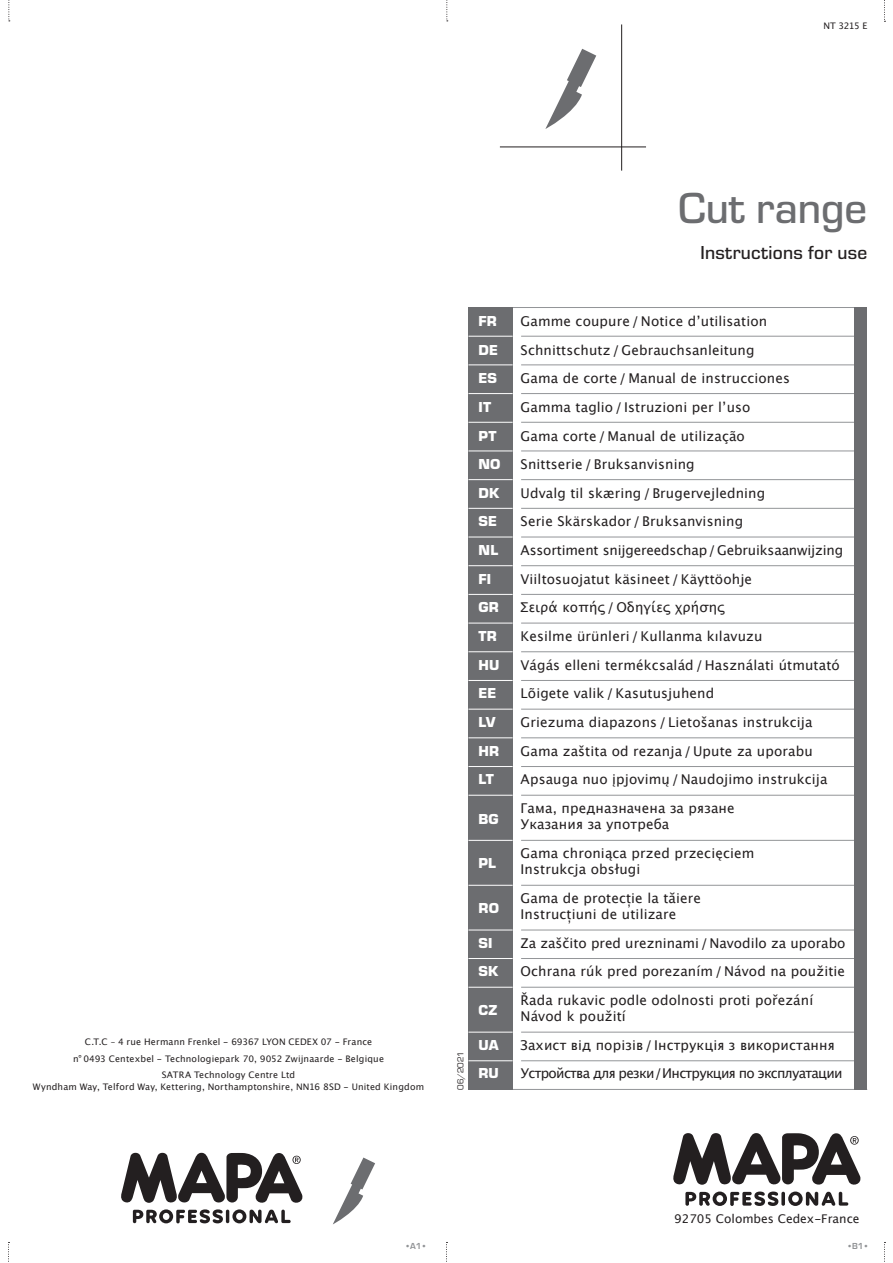
<style>
.page{position:relative;width:893px;height:1263px;background:#fff}
.page>*{position:absolute;margin:0;border:0;box-sizing:border-box;transform-origin:0 0}
.t1{font:500 45px "Eurostile";color:#6c6d70}
.t2{font:500 19.5px "Eurostile";letter-spacing:.01em;color:#231f20}
.t3{font:900 15px "Eurostile";letter-spacing:.01em;color:#fff}
.t4{font:13.5px/16.2px "Lucida Grande";letter-spacing:.01em;color:#231f20}
.t5{font:13.5px "Lucida Grande";letter-spacing:-.01em;color:#231f20}
.t6{font:13.5px "Lucida Grande";letter-spacing:-.05em;color:#231f20}
.t7{font:12px "Lucida Grande";color:#231f20}
.t8{font:9px/16.2px "Lucida Grande";letter-spacing:.015em;color:#231f20;text-align:center}
.t9{font:700 9px "Eurostile";color:#919396}
.t10{font:9px "Eurostile";letter-spacing:.01em;color:#231f20}
</style>
<div class="page">
<svg style="left:446px;top:0;width:2px;height:22px"></svg>
<svg style="left:884px;top:0;width:1px;height:22px"></svg>
<svg style="left:884px;top:1242px;width:1px;height:20px"></svg>
<svg style="left:446px;top:1242px;width:1px;height:20px"></svg>
<svg style="left:8px;top:0;width:2px;height:22px"></svg>
<svg style="left:8px;top:1242px;width:2px;height:20px"></svg>
<hr style="left:500px;top:147px;width:146px;height:1px;background:#231f20">
<hr style="left:621px;top:24px;width:1px;height:147px;background:#231f20">
<svg style="left:545px;top:49px;width:51px;height:80px"></svg>
<svg style="left:121px;top:1153px;width:181px;height:70px"></svg>
<svg style="left:333px;top:1157px;width:42px;height:67px"></svg>
<hr style="left:468px;top:1089px;width:399px;height:1px;background:#939598">
<hr style="left:468px;top:307px;width:386px;height:1px;background:#939598">
<div style="left:468px;top:307px;width:45px;height:783px;background:#6c6d70"></div>
<hr style="left:521px;top:336px;width:335px;height:1px;background:#939598">
<hr style="left:468px;top:336px;width:45px;height:1px;background:#fff">
<hr style="left:521px;top:537px;width:335px;height:1px;background:#939598">
<hr style="left:468px;top:537px;width:45px;height:1px;background:#fff">
<hr style="left:521px;top:737px;width:335px;height:1px;background:#939598">
<hr style="left:468px;top:737px;width:45px;height:1px;background:#fff">
<hr style="left:521px;top:364px;width:335px;height:1px;background:#939598">
<hr style="left:468px;top:364px;width:45px;height:1px;background:#fff">
<hr style="left:521px;top:565px;width:335px;height:1px;background:#939598">
<hr style="left:468px;top:565px;width:45px;height:1px;background:#fff">
<hr style="left:521px;top:766px;width:335px;height:1px;background:#939598">
<hr style="left:468px;top:766px;width:45px;height:1px;background:#fff">
<hr style="left:521px;top:393px;width:335px;height:1px;background:#939598">
<hr style="left:468px;top:393px;width:45px;height:1px;background:#fff">
<hr style="left:521px;top:594px;width:335px;height:1px;background:#939598">
<hr style="left:468px;top:594px;width:45px;height:1px;background:#fff">
<hr style="left:521px;top:795px;width:335px;height:1px;background:#939598">
<hr style="left:468px;top:795px;width:45px;height:1px;background:#fff">
<hr style="left:521px;top:422px;width:335px;height:1px;background:#939598">
<hr style="left:468px;top:422px;width:45px;height:1px;background:#fff">
<hr style="left:521px;top:623px;width:335px;height:1px;background:#939598">
<hr style="left:468px;top:623px;width:45px;height:1px;background:#fff">
<hr style="left:521px;top:840px;width:335px;height:1px;background:#939598">
<hr style="left:468px;top:840px;width:45px;height:1px;background:#fff">
<hr style="left:521px;top:451px;width:335px;height:1px;background:#939598">
<hr style="left:468px;top:451px;width:45px;height:1px;background:#fff">
<hr style="left:521px;top:651px;width:335px;height:1px;background:#939598">
<hr style="left:468px;top:651px;width:45px;height:1px;background:#fff">
<hr style="left:521px;top:885px;width:335px;height:1px;background:#939598">
<hr style="left:468px;top:885px;width:45px;height:1px;background:#fff">
<hr style="left:521px;top:479px;width:335px;height:1px;background:#939598">
<hr style="left:468px;top:479px;width:45px;height:1px;background:#fff">
<hr style="left:521px;top:680px;width:335px;height:1px;background:#939598">
<hr style="left:468px;top:680px;width:45px;height:1px;background:#fff">
<hr style="left:521px;top:930px;width:335px;height:1px;background:#939598">
<hr style="left:468px;top:930px;width:45px;height:1px;background:#fff">
<hr style="left:521px;top:508px;width:335px;height:1px;background:#939598">
<hr style="left:468px;top:508px;width:45px;height:1px;background:#fff">
<hr style="left:521px;top:709px;width:335px;height:1px;background:#939598">
<hr style="left:468px;top:709px;width:45px;height:1px;background:#fff">
<hr style="left:521px;top:958px;width:335px;height:1px;background:#939598">
<hr style="left:468px;top:958px;width:45px;height:1px;background:#fff">
<hr style="left:521px;top:987px;width:335px;height:1px;background:#939598">
<hr style="left:468px;top:987px;width:45px;height:1px;background:#fff">
<hr style="left:521px;top:1032px;width:335px;height:1px;background:#939598">
<hr style="left:468px;top:1032px;width:45px;height:1px;background:#fff">
<hr style="left:521px;top:1060px;width:335px;height:1px;background:#939598">
<hr style="left:468px;top:1060px;width:45px;height:1px;background:#fff">
<div style="left:854px;top:307px;width:13px;height:783px;background:#6c6d70"></div>
<svg style="left:673px;top:1133px;width:187px;height:73px"></svg>
<p class="t8" style="left:823px;top:17px;width:45px">NT 3215 E</p>
<h1 class="t1" style="left:678px;top:177px;width:191px">Cut range</h1>
<h2 class="t2" style="left:700px;top:239px;width:168px">Instructions for use</h2>
<p class="t8" style="left:73px;top:1034px;width:312px">C.T.C – 4 rue Hermann Frenkel - 69367 LYON CEDEX 07 - France n°0493 Centexbel - Technologiepark 70, 9052 Zwijnaarde - Belgique<br>SATRA Technology Centre Ltd</p>
<p class="t8" style="left:33px;top:1079px;width:393px">Wyndham Way, Telford Way, Kettering, Northamptonshire, NN16 8SD - United Kingdom</p>
<p class="t10" style="left:454px;top:1090px;width:40px;rotate:-90deg">06/2021</p>
<p class="t3" style="left:479px;top:310px;width:20px">FR</p>
<p class="t4" style="left:521px;top:313px;width:248px">Gamme coupure /Notice d’utilisation</p>
<p class="t3" style="left:479px;top:339px;width:21px">DE</p>
<p class="t4" style="left:521px;top:342px;width:235px">Schnittschutz / Gebrauchsanleitung</p>
<p class="t3" style="left:479px;top:367px;width:20px">ES</p>
<p class="t4" style="left:521px;top:370px;width:271px">Gama de corte / Manual de instrucciones</p>
<p class="t3" style="left:479px;top:396px;width:14px">IT</p>
<p class="t4" style="left:521px;top:399px;width:231px">Gamma taglio/ Istruzioni per l’uso</p>
<p class="t3" style="left:479px;top:425px;width:20px">PT</p>
<p class="t4" style="left:521px;top:428px;width:226px">Gama corte / Manual de utilização</p>
<p class="t3" style="left:479px;top:453px;width:24px">NO</p>
<p class="t4" style="left:521px;top:456px;width:176px">Snittserie / Bruksanvisning</p>
<p class="t3" style="left:479px;top:482px;width:22px">DK</p>
<p class="t4" style="left:521px;top:485px;width:246px">Udvalg til skæring/ Brugervejledning</p>
<p class="t3" style="left:479px;top:511px;width:20px">SE</p>
<p class="t4" style="left:521px;top:514px;width:224px">Serie Skärskador / Bruksanvisning</p>
<p class="t3" style="left:479px;top:539px;width:21px">NL</p>
<p class="t5" style="left:521px;top:542px;width:324px">Assortiment snijgereedschap/Gebruiksaanwijzing</p>
<p class="t3" style="left:479px;top:568px;width:14px">FI</p>
<p class="t4" style="left:521px;top:571px;width:233px">Viiltosuojatut käsineet /Käyttöohje</p>
<p class="t3" style="left:479px;top:597px;width:22px">GR</p>
<p class="t4" style="left:521px;top:600px;width:206px">Σειρά κοπής /Οδηγίες χρήσης</p>
<p class="t3" style="left:479px;top:625px;width:20px">TR</p>
<p class="t4" style="left:521px;top:628px;width:243px">Kesilme ürünleri /Kullanma kılavuzu</p>
<p class="t3" style="left:479px;top:654px;width:22px">HU</p>
<p class="t4" style="left:521px;top:657px;width:321px">Vágás elleni termékcsalád/Használati útmutató</p>
<p class="t3" style="left:479px;top:683px;width:19px">EE</p>
<p class="t4" style="left:521px;top:686px;width:195px">Lõigete valik/Kasutusjuhend</p>
<p class="t3" style="left:479px;top:711px;width:19px">LV</p>
<p class="t4" style="left:521px;top:714px;width:294px">Griezuma diapazons / Lietošanas instrukcija</p>
<p class="t3" style="left:479px;top:740px;width:22px">HR</p>
<p class="t4" style="left:521px;top:743px;width:294px">Gama zaštita od rezanja /Upute za uporabu</p>
<p class="t3" style="left:479px;top:769px;width:17px">LT</p>
<p class="t4" style="left:521px;top:771px;width:309px">Apsauga nuo įpjovimų/Naudojimo instrukcija</p>
<p class="t3" style="left:479px;top:808px;width:22px">BG</p>
<p class="t4" style="left:521px;top:800px;width:216px">Гама, предназначена за рязане<br>Указания за употребa</p>
<p class="t3" style="left:479px;top:853px;width:19px">PL</p>
<p class="t4" style="left:521px;top:845px;width:235px">Gama chroniąca przed przecięciem<br>Instrukcja obsługi</p>
<p class="t3" style="left:479px;top:897px;width:22px">RO</p>
<p class="t4" style="left:521px;top:890px;width:182px">Gama de protecție la tăiere<br>Instrucțiuni de utilizare</p>
<p class="t3" style="left:479px;top:932px;width:16px">SI</p>
<p class="t4" style="left:521px;top:935px;width:326px">Za zaščito pred urezninami/Navodilo za uporabo</p>
<p class="t3" style="left:479px;top:960px;width:22px">SK</p>
<p class="t4" style="left:521px;top:963px;width:326px">Ochrana rúk pred porezaním/Návod na použitie</p>
<p class="t3" style="left:479px;top:1000px;width:20px">CZ</p>
<p class="t4" style="left:521px;top:992px;width:294px">Řada rukavic podle odolnosti proti pořezání<br>Návod k použití</p>
<p class="t3" style="left:479px;top:1034px;width:22px">UA</p>
<p class="t4" style="left:521px;top:1037px;width:316px">Захист від порізів / Інструкція з використання</p>
<p class="t3" style="left:479px;top:1063px;width:22px">RU</p>
<p class="t6" style="left:521px;top:1066px;width:324px">Устройства для резки/Инструкция по эксплуатации</p>
<p class="t7" style="left:674px;top:1212px;width:187px">92705 Colombes Cedex-France</p>
<p class="t9" style="left:407px;top:1241px;width:20px">•A1•</p>
<p class="t9" style="left:849px;top:1241px;width:20px">•B1•</p>
</div>
